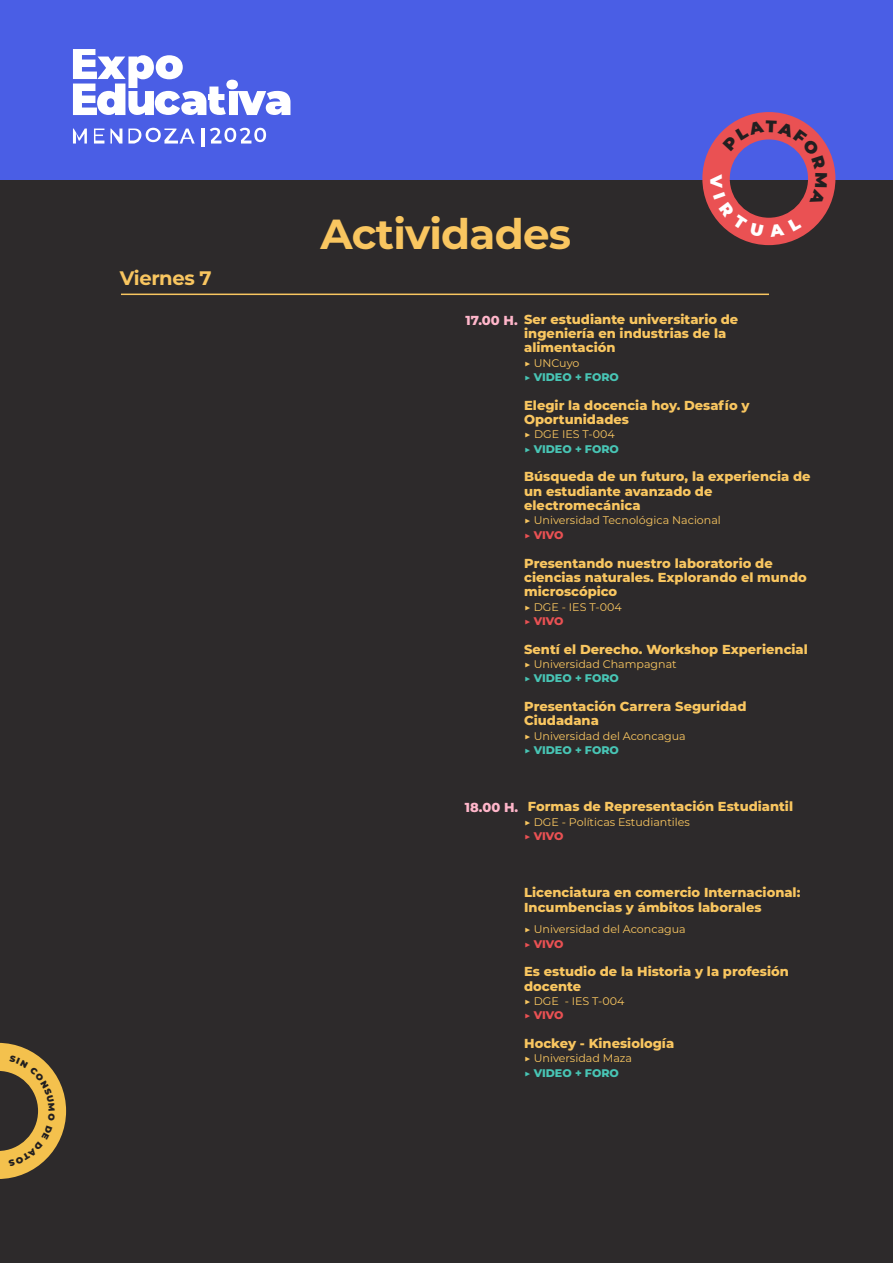
<style>
.page{position:relative;width:893px;height:1263px;background:#fff}
.page>*{position:absolute;margin:0;border:0;box-sizing:border-box;transform-origin:0 0}
.t1{font:700 42px "Montserrat";letter-spacing:-.02em;color:#f9c660}
.t2{font:700 19.5px "Montserrat";letter-spacing:-.02em;color:#f9c660}
.t3{font:800 13.05px/14.4px "Montserrat";color:#f9c660}
.t4{font:800 13.05px "Montserrat";color:#ffb6ca}
.t5{font:11.1px "Montserrat";color:#f9c660}
.t6{font:800 11.1px "Montserrat";color:#48c5b5}
.t7{font:800 11.1px "Montserrat";letter-spacing:-.015em;color:#ea5153}
</style>
<div class="page">
<div style="left:0;top:180px;width:893px;height:1083px;background:#2d2a2b"></div>
<div style="left:0;top:0;width:893px;height:180px;background:#4a5ee5"></div>
<svg style="left:73px;top:49px;width:217px;height:66px"></svg>
<svg style="left:73px;top:129px;width:14px;height:15px"></svg>
<svg style="left:94px;top:129px;width:10px;height:15px"></svg>
<svg style="left:110px;top:129px;width:12px;height:15px"></svg>
<svg style="left:128px;top:128px;width:67px;height:16px"></svg>
<hr style="left:202px;top:129px;width:3px;height:18px;background:#fff">
<svg style="left:210px;top:128px;width:56px;height:16px"></svg>
<hr style="left:121px;top:294px;width:648px;height:1px;background:#f9c660">
<svg style="left:0;top:1043px;width:66px;height:136px;background:#94783c"></svg>
<svg style="left:702px;top:112px;width:133px;height:133px"></svg>
<h2 class="t2" style="left:120px;top:264px;width:93px">Viernes 7</h2>
<h1 class="t1" style="left:321px;top:204px;width:252px">Actividades</h1>
<p class="t3" style="left:524px;top:311px;width:216px">Ser estudiante universitario de ingeniería en industrias de la alimentación</p>
<p class="t5" style="left:524px;top:355px;width:57px">▶ UNCuyo</p>
<p class="t6" style="left:524px;top:369px;width:96px">▶ VIDEO + FORO</p>
<p class="t3" style="left:524px;top:397px;width:227px">Elegir la docencia hoy. Desafío y<br>Oportunidades</p>
<p class="t5" style="left:524px;top:427px;width:92px">▶ DGE IES T-004</p>
<p class="t6" style="left:524px;top:441px;width:96px">▶ VIDEO + FORO</p>
<p class="t3" style="left:524px;top:469px;width:288px">Búsqueda de un futuro, la experiencia de un estudiante avanzado de electromecánica</p>
<p class="t5" style="left:524px;top:513px;width:198px">▶ Universidad Tecnológica Nacional</p>
<p class="t7" style="left:524px;top:527px;width:41px">▶ VIVO</p>
<p class="t3" style="left:524px;top:555px;width:284px">Presentando nuestro laboratorio de ciencias naturales. Explorando el mundo microscópico</p>
<p class="t5" style="left:524px;top:599px;width:99px">▶ DGE - IES T-004</p>
<p class="t7" style="left:524px;top:613px;width:41px">▶ VIVO</p>
<p class="t3" style="left:524px;top:641px;width:285px">Sentí el Derecho. Workshop Experiencial</p>
<p class="t5" style="left:524px;top:656px;width:154px">▶ Universidad Champagnat</p>
<p class="t6" style="left:524px;top:670px;width:96px">▶ VIDEO + FORO</p>
<p class="t3" style="left:524px;top:698px;width:224px">Presentación Carrera Seguridad<br>Ciudadana</p>
<p class="t5" style="left:524px;top:728px;width:163px">▶ Universidad del Aconcagua</p>
<p class="t6" style="left:524px;top:742px;width:96px">▶ VIDEO + FORO</p>
<p class="t4" style="left:465px;top:310px;width:54px">17.00 H.</p>
<p class="t3" style="left:528px;top:799px;width:267px">Formas de Representación Estudiantil</p>
<p class="t5" style="left:524px;top:814px;width:167px">▶ DGE - Políticas Estudiantiles</p>
<p class="t7" style="left:524px;top:828px;width:41px">▶ VIVO</p>
<p class="t4" style="left:465px;top:798px;width:55px">18.00 H.</p>
<p class="t3" style="left:524px;top:885px;width:278px">Licenciatura en comercio Internacional:<br>Incumbencias y ámbitos laborales</p>
<p class="t5" style="left:524px;top:922px;width:163px">▶ Universidad del Aconcagua</p>
<p class="t7" style="left:524px;top:936px;width:41px">▶ VIVO</p>
<p class="t3" style="left:524px;top:964px;width:266px">Es estudio de la Historia y la profesión docente</p>
<p class="t5" style="left:524px;top:993px;width:102px">▶ DGE - IES T-004</p>
<p class="t7" style="left:524px;top:1007px;width:41px">▶ VIVO</p>
<p class="t3" style="left:524px;top:1035px;width:152px">Hockey - Kinesiología</p>
<p class="t5" style="left:524px;top:1051px;width:109px">▶ Universidad Maza</p>
<p class="t6" style="left:524px;top:1065px;width:96px">▶ VIDEO + FORO</p>
</div>
